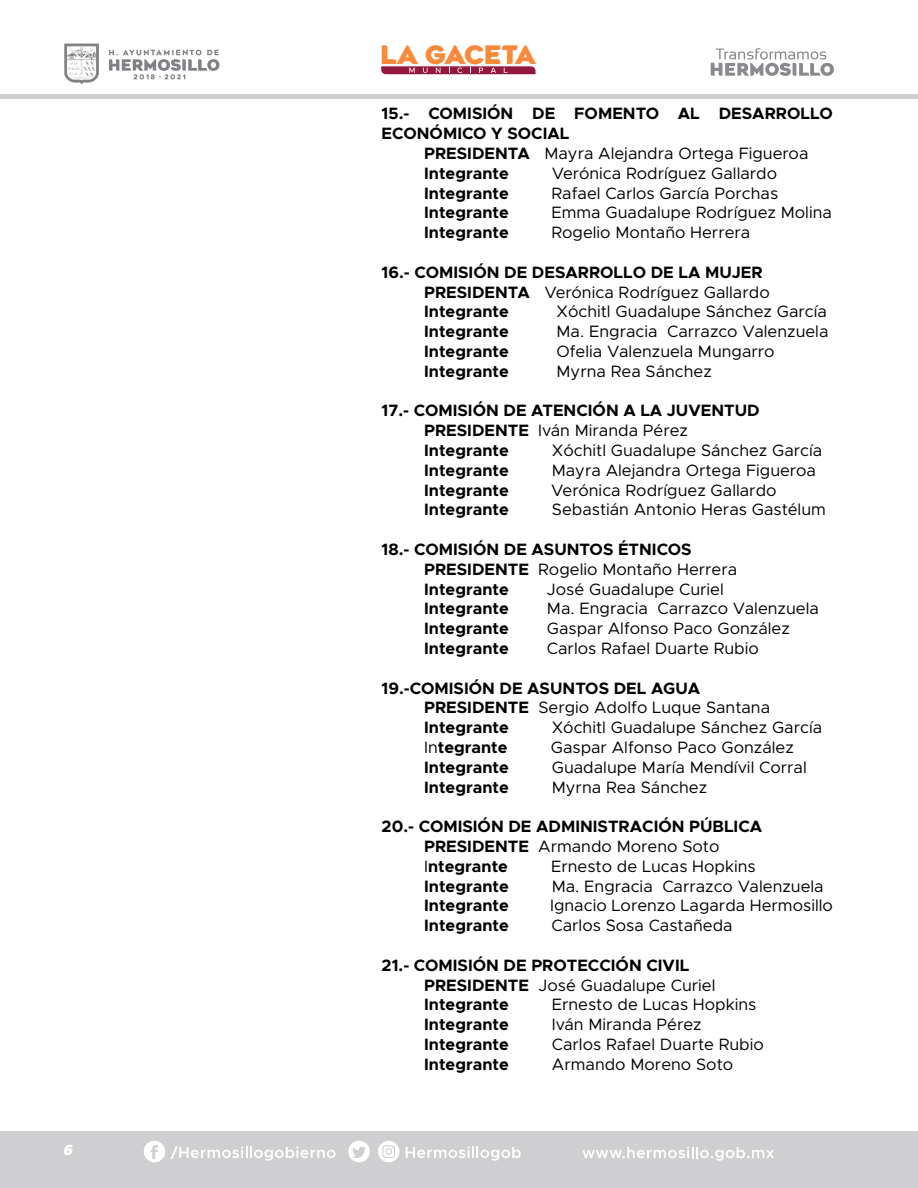
<style>
.page{position:relative;width:918px;height:1188px;background:#fff}
.page>*{position:absolute;margin:0;border:0;box-sizing:border-box;transform-origin:0 0}
.t1{font:900 25.35px "Agenor";letter-spacing:-.025em;color:#fa8a3b}
.t2{font:16.5px/19.8px "Metropolis";color:#000}
.t3{font:700 16.5px/19.8px "Metropolis";color:#000}
.t4{font:italic 900 15px "Metropolis";color:#fff;scale:.94 1}
.s1{font-weight:700}
.s2{font-weight:400}
</style>
<div class="page">
<div style="left:0;top:1132px;width:918px;height:56px;background:#cfcfd1"></div>
<div style="left:0;top:94px;width:918px;height:5px;background:#cfcfd1"></div>
<svg style="left:109px;top:50px;width:110px;height:29px"></svg>
<svg style="left:64px;top:44px;width:35px;height:40px"></svg>
<svg style="left:378px;top:1141px;width:21px;height:21px"></svg>
<svg style="left:348px;top:1141px;width:22px;height:21px"></svg>
<svg style="left:144px;top:1141px;width:192px;height:21px"></svg>
<svg style="left:406px;top:1146px;width:115px;height:15px"></svg>
<svg style="left:582px;top:1147px;width:192px;height:14px"></svg>
<svg style="left:381px;top:66px;width:155px;height:8px"></svg>
<svg style="left:711px;top:48px;width:123px;height:28px"></svg>
<p class="t4" style="left:63px;top:1140px;width:16px">6</p>
<h1 class="t1" style="left:381px;top:38px;width:157px">LA GACETA</h1>
<p class="t3" style="left:382px;top:104px;width:453px">15.- COMISIÓN DE FOMENTO AL DESARROLLO<br>ECONÓMICO Y SOCIAL</p>
<p class="t2" style="left:424px;top:143px;width:386px"><span class="s1">PRESIDENTA</span> Mayra Alejandra Ortega Figueroa<br><span class="s1">Integrante</span></p>
<p class="t2" style="left:552px;top:163px;width:227px">Verónica Rodríguez Gallardo</p>
<p class="t3" style="left:424px;top:183px;width:86px">Integrante</p>
<p class="t2" style="left:552px;top:183px;width:228px">Rafael Carlos García Porchas</p>
<p class="t3" style="left:424px;top:203px;width:86px">Integrante</p>
<p class="t2" style="left:551px;top:203px;width:282px">Emma Guadalupe Rodríguez Molina</p>
<p class="t3" style="left:424px;top:223px;width:86px">Integrante</p>
<p class="t2" style="left:551px;top:223px;width:200px">Rogelio Montaño Herrera</p>
<p class="t3" style="left:424px;top:262px;width:347px;text-indent:-43px">16.- COMISIÓN DE DESARROLLO DE LA MUJER<br>PRESIDENTA <span class="s2">Verónica Rodríguez Gallardo<br></span>Integrante</p>
<p class="t2" style="left:557px;top:302px;width:272px">Xóchitl Guadalupe Sánchez García</p>
<p class="t3" style="left:424px;top:322px;width:86px">Integrante</p>
<p class="t2" style="left:557px;top:322px;width:273px">Ma. Engracia Carrazco Valenzuela</p>
<p class="t3" style="left:424px;top:341px;width:86px">Integrante</p>
<p class="t2" style="left:557px;top:341px;width:219px">Ofelia Valenzuela Mungarro</p>
<p class="t3" style="left:424px;top:361px;width:86px">Integrante</p>
<p class="t2" style="left:557px;top:361px;width:157px">Myrna Rea Sánchez</p>
<p class="t3" style="left:424px;top:401px;width:337px;text-indent:-43px">17.- COMISIÓN DE ATENCIÓN A LA JUVENTUD<br>PRESIDENTE <span class="s2">Iván Miranda Pérez<br></span>Integrante</p>
<p class="t2" style="left:552px;top:440px;width:272px">Xóchitl Guadalupe Sánchez García</p>
<p class="t3" style="left:424px;top:460px;width:86px">Integrante</p>
<p class="t2" style="left:552px;top:460px;width:266px">Mayra Alejandra Ortega Figueroa</p>
<p class="t3" style="left:424px;top:480px;width:86px">Integrante</p>
<p class="t2" style="left:551px;top:480px;width:227px">Verónica Rodríguez Gallardo</p>
<p class="t3" style="left:424px;top:500px;width:86px">Integrante</p>
<p class="t2" style="left:552px;top:500px;width:275px">Sebastián Antonio Heras Gastélum</p>
<p class="t3" style="left:424px;top:539px;width:315px;text-indent:-43px">18.- COMISIÓN DE ASUNTOS ÉTNICOS<br>PRESIDENTE <span class="s2">Rogelio Montaño Herrera<br></span>Integrante</p>
<p class="t2" style="left:547px;top:579px;width:178px">José Guadalupe Curiel</p>
<p class="t3" style="left:424px;top:599px;width:86px">Integrante</p>
<p class="t2" style="left:547px;top:599px;width:273px">Ma. Engracia Carrazco Valenzuela</p>
<p class="t3" style="left:424px;top:619px;width:86px">Integrante</p>
<p class="t2" style="left:547px;top:619px;width:245px">Gaspar Alfonso Paco González</p>
<p class="t3" style="left:424px;top:638px;width:86px">Integrante</p>
<p class="t2" style="left:547px;top:638px;width:213px">Carlos Rafael Duarte Rubio</p>
<p class="t3" style="left:424px;top:678px;width:348px;text-indent:-43px">19.-COMISIÓN DE ASUNTOS DEL AGUA<br>PRESIDENTE <span class="s2">Sergio Adolfo Luque Santana<br></span>Integrante</p>
<p class="t2" style="left:552px;top:718px;width:272px">Xóchitl Guadalupe Sánchez García</p>
<p class="t3" style="left:424px;top:737px;width:85px"><span class="s2">In</span>tegrante</p>
<p class="t2" style="left:551px;top:737px;width:245px">Gaspar Alfonso Paco González</p>
<p class="t3" style="left:424px;top:757px;width:86px">Integrante</p>
<p class="t2" style="left:552px;top:757px;width:257px">Guadalupe María Mendívil Corral</p>
<p class="t3" style="left:424px;top:777px;width:86px">Integrante</p>
<p class="t2" style="left:552px;top:777px;width:157px">Myrna Rea Sánchez</p>
<p class="t3" style="left:424px;top:817px;width:340px;text-indent:-43px">20.- COMISIÓN DE ADMINISTRACIÓN PÚBLICA<br>PRESIDENTE <span class="s2">Armando Moreno Soto<br>I</span>ntegrante</p>
<p class="t2" style="left:551px;top:856px;width:206px">Ernesto de Lucas Hopkins</p>
<p class="t3" style="left:424px;top:876px;width:86px">Integrante</p>
<p class="t2" style="left:552px;top:876px;width:273px">Ma. Engracia Carrazco Valenzuela</p>
<p class="t3" style="left:424px;top:896px;width:86px">Integrante</p>
<p class="t2" style="left:550px;top:896px;width:284px">Ignacio Lorenzo Lagarda Hermosillo</p>
<p class="t3" style="left:424px;top:916px;width:86px">Integrante</p>
<p class="t2" style="left:552px;top:916px;width:183px">Carlos Sosa Castañeda</p>
<p class="t3" style="left:424px;top:955px;width:293px;text-indent:-43px">21.- COMISIÓN DE PROTECCIÓN CIVIL<br>PRESIDENTE <span class="s2">José Guadalupe Curiel<br></span>Integrante</p>
<p class="t2" style="left:552px;top:995px;width:206px">Ernesto de Lucas Hopkins</p>
<p class="t3" style="left:424px;top:1015px;width:86px">Integrante</p>
<p class="t2" style="left:552px;top:1015px;width:151px">Iván Miranda Pérez</p>
<p class="t3" style="left:424px;top:1034px;width:86px">Integrante</p>
<p class="t2" style="left:552px;top:1034px;width:213px">Carlos Rafael Duarte Rubio</p>
<p class="t3" style="left:424px;top:1054px;width:86px">Integrante</p>
<p class="t2" style="left:552px;top:1054px;width:183px">Armando Moreno Soto</p>
</div>
